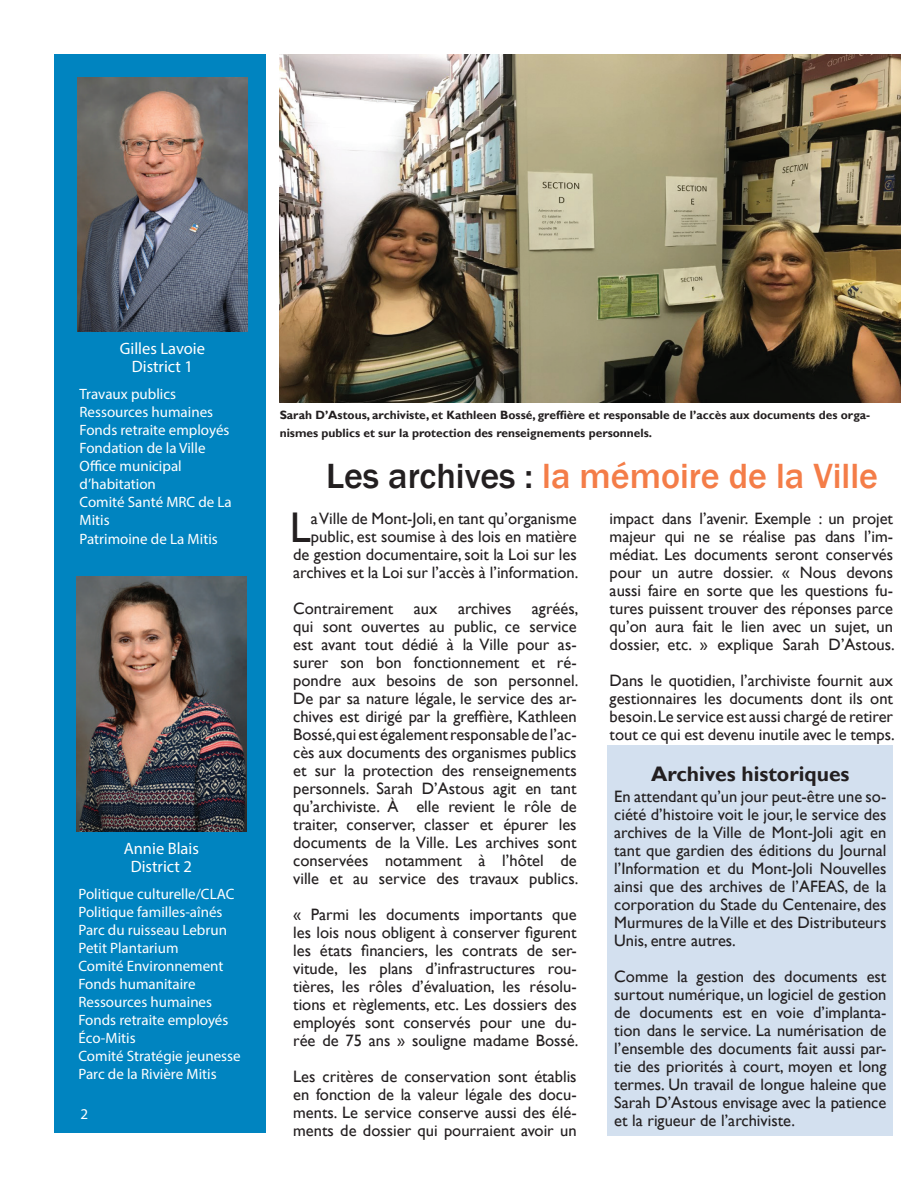
<style>
.page{position:relative;width:918px;height:1188px;background:#fff}
.page>*{position:absolute;margin:0;border:0;box-sizing:border-box;transform-origin:0 0}
.t1{font:42.9px "Gill Sans";color:#231f20}
.t2{font:500 36px "Franklin Gothic";color:#f47d48}
.t3{font:700 21px "Gill Sans";color:#231f20}
.t4{font:16.5px/18px "Gill Sans";color:#231f20;text-align:justify}
.t5{font:16.5px/18px "Myriad Pro";color:#fff;text-align:center}
.t6{font:15px/18px "Myriad Pro";color:#fff}
.t7{font:700 12px/18px "Gill Sans";color:#231f20}
.s1{color:#231f20}
</style>
<div class="page">
<div style="left:55px;top:55px;width:211px;height:1078px;background:#0084c0"></div>
<img style="left:77px;top:77px;width:170px;height:255px">
<img style="left:76px;top:577px;width:170px;height:255px">
<img style="left:280px;top:55px;width:621px;height:348px">
<div style="left:608px;top:745px;width:285px;height:391px;background:#d3e0ef"></div>
<p class="t5" style="left:120px;top:339px;width:87px">Gilles Lavoie<br>District 1</p>
<p class="t6" style="left:80px;top:384px;width:154px">Travaux publics<br>Ressources humaines<br>Fonds retraite employés<br>Fondation de la Ville<br>Office municipal d’habitation<br>Comité Santé MRC de La<br>Mitis</p>
<p class="t6" style="left:80px;top:530px;width:140px">Patrimoine de La Mitis</p>
<p class="t5" style="left:124px;top:839px;width:77px">Annie Blais<br>District 2</p>
<p class="t6" style="left:78px;top:885px;width:164px">Politique culturelle/CLAC<br>Politique familles-aînés<br>Parc du ruisseau Lebrun<br>Petit Plantarium<br>Comité Environnement<br>Fonds humanitaire<br>Ressources humaines<br>Fonds retraite employés<br>Éco-Mitis<br>Comité Stratégie jeunesse<br>Parc de la Rivière Mitis</p>
<p class="t6" style="left:80px;top:1105px;width:9px">2</p>
<p class="t7" style="left:280px;top:406px;width:592px">Sarah D’Astous, archiviste, et Kathleen Bossé, greffière et responsable de l’accès aux documents des orga&shy;nismes publics et sur la protection des renseignements personnels.</p>
<h2 class="t2" style="left:326px;top:454px;width:554px"><span class="s1">Les archives :</span> la mémoire de la Ville</h2>
<p class="t4" style="left:293px;top:509px;width:287px;text-align:right">a Ville de Mont-Joli, en tant qu’organisme public, est soumise à des lois en matière de gestion documentaire, soit la Loi sur les archives et la Loi sur l’accès à l’information.</p>
<p class="t4" style="left:293px;top:599px;width:287px">Contrairement aux archives agréés, qui sont ouvertes au public, ce service est avant tout dédié à la Ville pour as&shy;surer son bon fonctionnement et ré&shy;pondre aux besoins de son personnel.<br>De par sa nature légale, le service des ar&shy;chives est dirigé par la greffière, Kathleen Bossé,qui est également responsable de l’ac&shy;cès aux documents des organismes publics et sur la protection des renseignements personnels. Sarah D’Astous agit en tant qu’archiviste. À elle revient le rôle de traiter, conserver, classer et épurer les documents de la Ville. Les archives sont conservées notamment à l’hôtel de ville et au service des travaux publics.</p>
<p class="t4" style="left:293px;top:905px;width:287px">« Parmi les documents importants que les lois nous obligent à conserver figurent les états financiers, les contrats de ser&shy;vitude, les plans d’infrastructures rou&shy;tières, les rôles d’évaluation, les résolu&shy;tions et règlements, etc. Les dossiers des employés sont conservés pour une du&shy;rée de 75 ans » souligne madame Bossé.</p>
<p class="t4" style="left:293px;top:1067px;width:285px">Les critères de conservation sont établis en fonction de la valeur légale des docu&shy;ments. Le service conserve aussi des élé&shy;ments de dossier qui pourraient avoir un</p>
<h1 class="t1" style="left:290px;top:502px;width:23px">L</h1>
<p class="t4" style="left:610px;top:509px;width:287px">impact dans l’avenir. Exemple : un projet majeur qui ne se réalise pas dans l’im&shy;médiat. Les documents seront conservés pour un autre dossier. « Nous devons aussi faire en sorte que les questions fu&shy;tures puissent trouver des réponses parce qu’on aura fait le lien avec un sujet, un dossier, etc. » explique Sarah D’Astous.</p>
<p class="t4" style="left:610px;top:671px;width:287px">Dans le quotidien, l’archiviste fournit aux gestionnaires les documents dont ils ont besoin. Le service est aussi chargé de retirer tout ce qui est devenu inutile avec le temps.</p>
<p class="t3" style="left:651px;top:761px;width:200px">Archives historiques</p>
<p class="t4" style="left:614px;top:788px;width:274px">En attendant qu’un jour peut-être une so&shy;ciété d’histoire voit le jour, le service des archives de la Ville de Mont-Joli agit en tant que gardien des éditions du Journal l’Information et du Mont-Joli Nouvelles ainsi que des archives de l’AFEAS, de la corporation du Stade du Centenaire, des Murmures de la Ville et des Distributeurs Unis, entre autres.</p>
<p class="t4" style="left:614px;top:968px;width:274px">Comme la gestion des documents est surtout numérique, un logiciel de gestion de documents est en voie d’implanta&shy;tion dans le service. La numérisation de l’ensemble des documents fait aussi par&shy;tie des priorités à court, moyen et long termes. Un travail de longue haleine que Sarah D’Astous envisage avec la patience et la rigueur de l’archiviste.</p>
</div>
